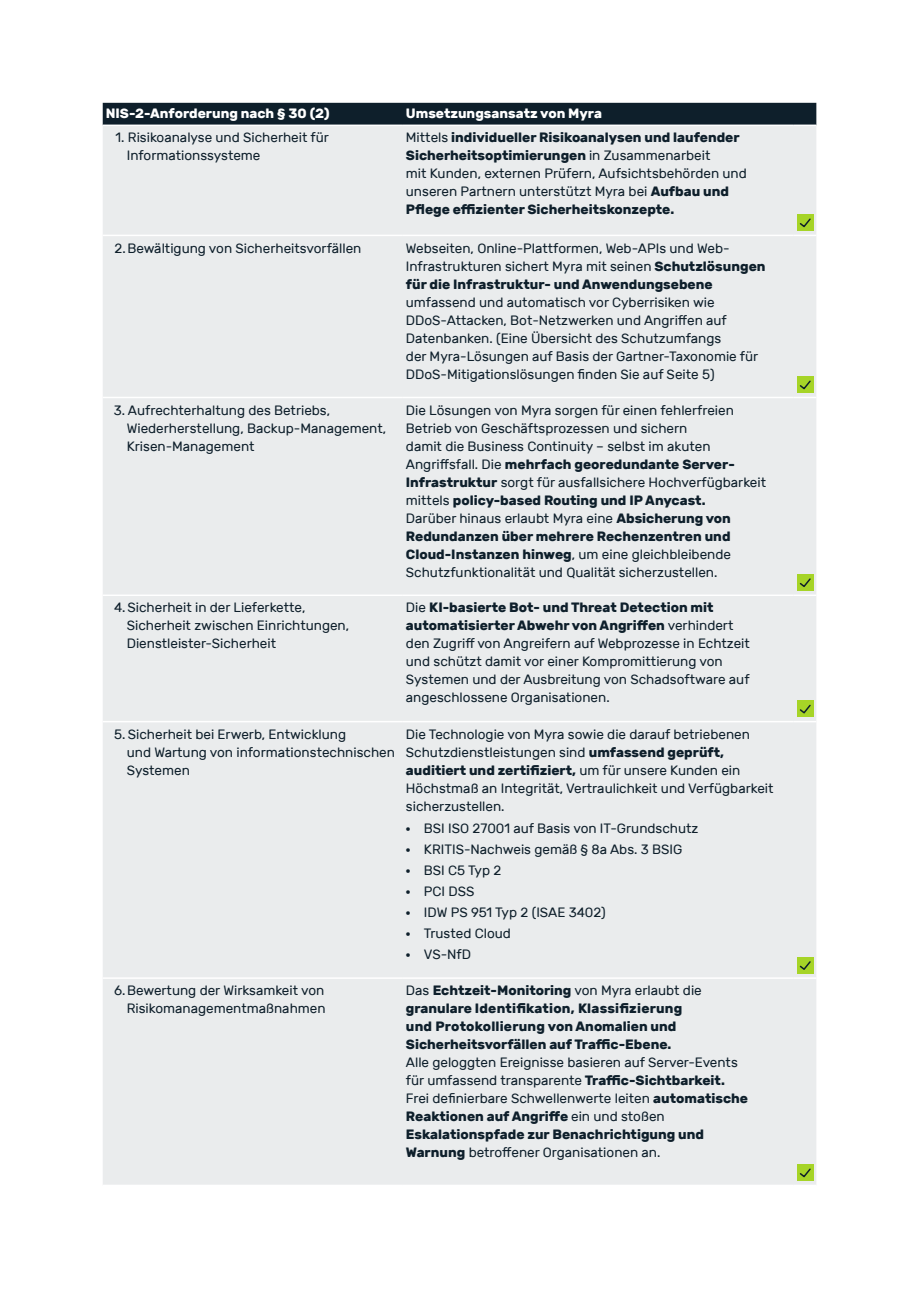
<style>
.page{position:relative;width:919px;height:1289px;background:#fff}
.page>*{position:absolute;margin:0;border:0;box-sizing:border-box;transform-origin:0 0}
._4_Body{font:13.5px/18px "Rubik";color:#0e1f2b}
._4_Body-2{font:700 13.5px/18px "Rubik";color:#0e1f2b}
._4_Body_freieZeilen{font:700 13.5px "Rubik";color:#fff}
.s1{font-weight:400}
.s2{font-weight:700}
.s3{font-family:"Montserrat";font-weight:900}
</style>
<div class="page">
<div style="left:103px;top:126px;width:713px;height:1058px;background:#eaeced"></div>
<div style="left:103px;top:103px;width:713px;height:22px;background:#0e1f2b"></div>
<hr style="left:103px;top:235px;width:300px;height:1px;background:#fff">
<hr style="left:403px;top:235px;width:390px;height:1px;background:#fff">
<svg style="left:793px;top:235px;width:23px;height:1px"></svg>
<hr style="left:103px;top:397px;width:300px;height:1px;background:#fff">
<hr style="left:403px;top:397px;width:390px;height:1px;background:#fff">
<svg style="left:793px;top:397px;width:23px;height:1px"></svg>
<hr style="left:103px;top:594px;width:300px;height:2px;background:#fff">
<hr style="left:403px;top:594px;width:390px;height:2px;background:#fff">
<hr style="left:793px;top:594px;width:23px;height:2px;background:#fff">
<hr style="left:103px;top:721px;width:300px;height:1px;background:#fff">
<hr style="left:403px;top:721px;width:390px;height:1px;background:#fff">
<svg style="left:793px;top:721px;width:23px;height:1px"></svg>
<hr style="left:103px;top:977px;width:300px;height:1px;background:#fff">
<hr style="left:403px;top:977px;width:390px;height:1px;background:#fff">
<svg style="left:793px;top:977px;width:23px;height:1px"></svg>
<div style="left:796px;top:214px;width:17px;height:17px;background:#a6d427"></div>
<svg style="left:799px;top:218px;width:12px;height:10px"></svg>
<div style="left:796px;top:376px;width:17px;height:17px;background:#a6d427"></div>
<svg style="left:799px;top:380px;width:12px;height:10px"></svg>
<div style="left:796px;top:574px;width:17px;height:16px;background:#a6d427"></div>
<svg style="left:799px;top:578px;width:12px;height:9px"></svg>
<div style="left:796px;top:700px;width:17px;height:17px;background:#a6d427"></div>
<svg style="left:799px;top:704px;width:12px;height:10px"></svg>
<div style="left:796px;top:957px;width:17px;height:16px;background:#a6d427"></div>
<svg style="left:799px;top:961px;width:12px;height:9px"></svg>
<div style="left:796px;top:1164px;width:17px;height:16px;background:#a6d427"></div>
<svg style="left:799px;top:1168px;width:12px;height:10px"></svg>
<p class="_4_Body_freieZeilen" style="left:106px;top:106px;width:225px">NIS-2-Anforderung nach § 30 (2)</p>
<p class="_4_Body_freieZeilen" style="left:406px;top:106px;width:197px">Umsetzungsansatz von Myra</p>
<p class="_4_Body" style="left:127px;top:129px;width:204px;text-indent:-11px">1. Risikoanalyse und Sicherheit für<br>Informationssysteme</p>
<p class="_4_Body-2" style="left:406px;top:129px;width:342px"><span class="s1">Mittels</span> individueller Risikoanalysen und laufender Sicherheitsoptimierungen <span class="s1">in Zusammenarbeit<br>mit Kunden, externen Prüfern, Aufsichtsbehörden und unseren Partnern unterstützt Myra bei</span> Aufbau und Pflege effizienter Sicherheitskonzepte.</p>
<p class="_4_Body" style="left:114px;top:239px;width:248px">2.Bewältigung von Sicherheitsvorfällen</p>
<p class="_4_Body" style="left:406px;top:239px;width:361px">Webseiten, Online-Plattformen, Web-APIs und Web-Infrastrukturen sichert Myra mit seinen <span class="s2">Schutzlösungen für die Infrastruktur- und Anwendungsebene </span>umfassend und automatisch vor Cyberrisiken wie DDoS-Attacken, Bot-Netzwerken und Angriffen auf Datenbanken. (Eine Übersicht des Schutzumfangs<br>der Myra-Lösungen auf Basis der Gartner-Taxonomie für DDoS-Mitigationslösungen finden Sie auf Seite 5)</p>
<p class="_4_Body" style="left:127px;top:401px;width:261px;text-indent:-13px">3. Aufrechterhaltung des Betriebs,<br>Wiederherstellung, Backup-Management,<br>Krisen-Management</p>
<p class="_4_Body" style="left:406px;top:401px;width:361px">Die Lösungen von Myra sorgen für einen fehlerfreien Betrieb von Geschäftsprozessen und sichern<br>damit die Business Continuity – selbst im akuten Angriffsfall. Die <span class="s2">mehrfach georedundante Server-Infrastruktur</span> sorgt für ausfallsichere Hochverfügbarkeit mittels <span class="s2">policy-based Routing und IP Anycast.<br></span>Darüber hinaus erlaubt Myra eine <span class="s2">Absicherung von Redundanzen über mehrere Rechenzentren und Cloud-Instanzen hinweg</span>, um eine gleichbleibende Schutzfunktionalität und Qualität sicherzustellen.</p>
<p class="_4_Body" style="left:127px;top:599px;width:224px;text-indent:-13px">4. Sicherheit in der Lieferkette,<br>Sicherheit zwischen Einrichtungen,<br>Dienstleister-Sicherheit</p>
<p class="_4_Body" style="left:406px;top:599px;width:345px">Die <span class="s2">KI-basierte Bot- und Threat Detection mit automatisierter Abwehr von Angriffen</span> verhindert den Zugriff von Angreifern auf Webprozesse in Echtzeit und schützt damit vor einer Kompromittierung von Systemen und der Ausbreitung von Schadsoftware auf angeschlossene Organisationen.</p>
<p class="_4_Body" style="left:127px;top:725px;width:270px;text-indent:-13px">5. Sicherheit bei Erwerb, Entwicklung<br>und Wartung von informationstechnischen<br>Systemen</p>
<p class="_4_Body" style="left:406px;top:725px;width:369px">Die Technologie von Myra sowie die darauf betriebenen Schutzdienstleistungen sind <span class="s2">umfassend geprüft, auditiert und zertifiziert,</span> um für unsere Kunden ein Höchstmaß an Integrität, Vertraulichkeit und Verfügbarkeit sicherzustellen.</p>
<p class="_4_Body" style="left:406px;top:820px;width:294px"><span class="s3">·</span> BSI ISO 27001 auf Basis von IT-Grundschutz</p>
<p class="_4_Body" style="left:406px;top:841px;width:278px"><span class="s3">·</span> KRITIS-Nachweis gemäß § 8a Abs. 3 BSIG</p>
<p class="_4_Body" style="left:406px;top:862px;width:97px"><span class="s3">·</span> BSI C5 Typ 2</p>
<p class="_4_Body" style="left:406px;top:883px;width:70px"><span class="s3">·</span> PCI DSS</p>
<p class="_4_Body" style="left:406px;top:904px;width:201px"><span class="s3">·</span> IDW PS 951 Typ 2 (ISAE 3402)</p>
<p class="_4_Body" style="left:406px;top:925px;width:107px"><span class="s3">·</span> Trusted Cloud</p>
<p class="_4_Body" style="left:406px;top:946px;width:67px"><span class="s3">·</span> VS-NfD</p>
<p class="_4_Body" style="left:114px;top:981px;width:213px;text-align:right">6.Bewertung der Wirksamkeit von<br>Risikomanagementmaßnahmen</p>
<p class="_4_Body-2" style="left:406px;top:981px;width:343px"><span class="s1">Das</span> Echtzeit-Monitoring <span class="s1">von Myra erlaubt die </span>granulare Identifikation, Klassifizierung<br>und Protokollierung von Anomalien und Sicherheitsvorfällen auf Traffic-Ebene.<br><span class="s1">Alle geloggten Ereignisse basieren auf Server-Events für umfassend transparente</span> Traffic-Sichtbarkeit.<br><span class="s1">Frei definierbare Schwellenwerte leiten</span> automatische Reaktionen auf Angriffe <span class="s1">ein und stoßen </span>Eskalationspfade zur Benachrichtigung und Warnung <span class="s1">betroffener Organisationen an.</span></p>
</div>
